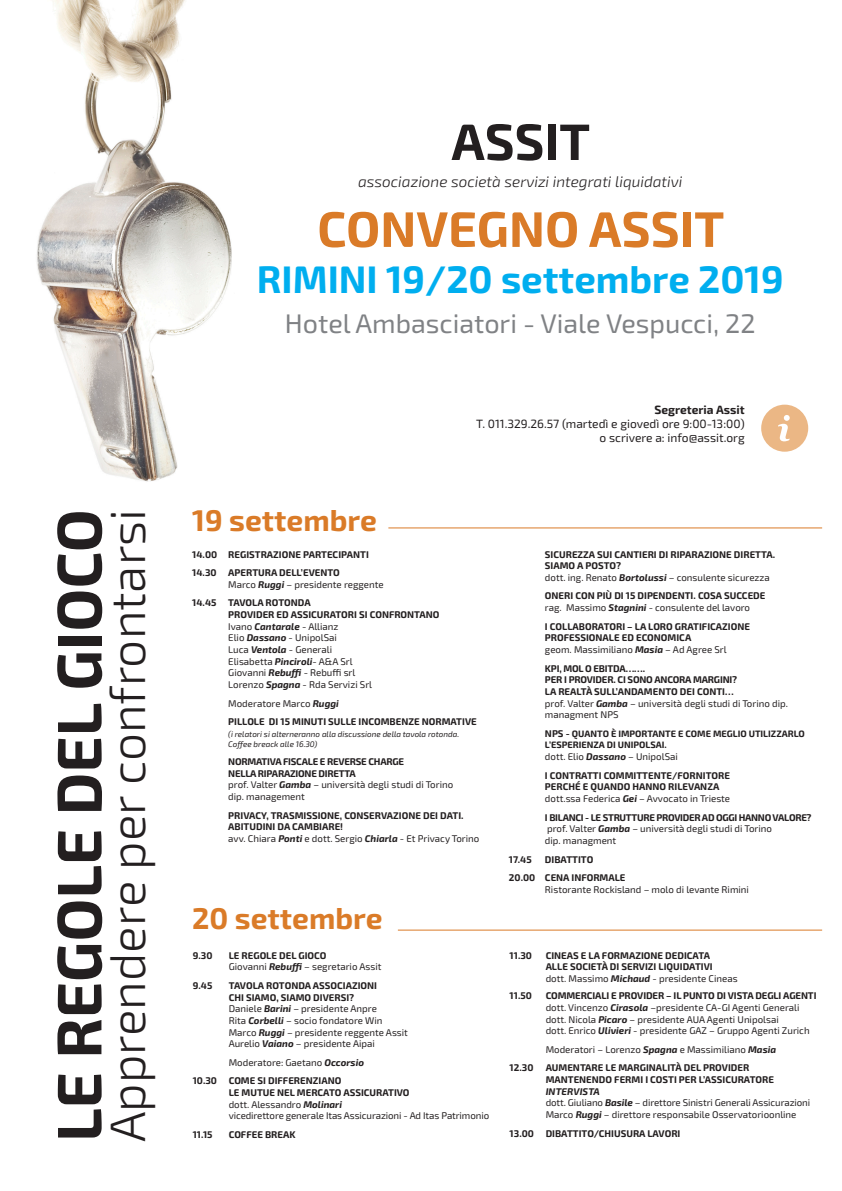
<style>
.page{position:relative;width:842px;height:1191px;background:#fff}
.page>*{position:absolute;margin:0;border:0;box-sizing:border-box;transform-origin:0 0}
.t1{font:700 62.9px "Exo 2";color:#231f20}
.t2{font:700 51.2px "Exo 2";color:#231f20}
.t3{font:700 50px "Exo 2";color:#da7b28}
.t4{font:300 49.6px "Exo 2";color:#231f20}
.t5{font:700 38.4px "Exo 2";color:#00aeef}
.t6{font:700 30px "Exo 2";color:#da7b28}
.t7{font:26.9px "Exo 2";color:#808285}
.t8{font:italic 300 15.4px "Exo 2";color:#231f20}
.t9{font:12px "Exo 2";color:#231f20}
.t10{font:700 12px "Exo 2";color:#231f20}
.t11{font:9.7px/11.7px "Exo 2";color:#231f20}
.t12{font:700 9.7px/11.7px "Exo 2";color:#231f20}
.t13{font:700 9.7px/11.7px "Exo 2";letter-spacing:-.02em;color:#231f20}
.t14{font:700 9.3px/11.7px "Exo 2";color:#231f20}
.t15{font:italic 8.1px/9.7px "Exo 2";color:#231f20}
.s1{font-weight:400}
.s2{font-style:italic}
.s3{font-weight:700}
.s4{font-weight:700;font-style:italic}
.s5{font-size:9.7px}
</style>
<div class="page">
<img style="left:37px;top:0;width:195px;height:482px">
<hr style="left:398px;top:929px;width:424px;height:1px;background:#da7b28">
<hr style="left:388px;top:527px;width:434px;height:1px;background:#da7b28">
<svg style="left:761px;top:405px;width:47px;height:47px"></svg>
<p class="t1" style="left:32px;top:1141px;width:634px;rotate:-90deg">LE REGOLE DEL GIOCO</p>
<p class="t4" style="left:94px;top:1142px;width:634px;rotate:-90deg">Apprendere per confrontarsi</p>
<p class="t2" style="left:451px;top:103px;width:140px">ASSIT</p>
<p class="t8" style="left:358px;top:171px;width:326px">associazione società servizi integrati liquidativi</p>
<p class="t3" style="left:317px;top:192px;width:408px">CONVEGNO ASSIT</p>
<p class="t5" style="left:257px;top:251px;width:528px">RIMINI 19/20 settembre 2019</p>
<p class="t7" style="left:285px;top:304px;width:472px">Hotel Ambasciatori - Viale Vespucci, 22</p>
<p class="t6" style="left:192px;top:497px;width:186px">19 settembre</p>
<p class="t10" style="left:654px;top:401px;width:92px">Segreteria Assit</p>
<p class="t9" style="left:476px;top:415px;width:270px">T. 011.329.26.57 (martedì e giovedì ore 9:00-13:00)</p>
<p class="t9" style="left:600px;top:429px;width:147px">o scrivere a: info@assit.org</p>
<p class="t12" style="left:192px;top:548px;width:178px">14.00 REGISTRAZIONE PARTECIPANTI</p>
<p class="t12" style="left:228px;top:566px;width:157px;text-indent:-36px">14.30 APERTURA DELL’EVENTO<br><span class="s1">Marco</span> <span class="s2">Ruggi</span> <span class="s1">– presidente reggente</span></p>
<p class="t11" style="left:228px;top:597px;width:213px;text-indent:-36px"><span class="s3">14.45 TAVOLA ROTONDA<br>PROVIDER ED ASSICURATORI SI CONFRONTANO<br></span>Ivano <span class="s4">Cantarale</span> - Allianz<br>Elio <span class="s4">Dassano</span> - UnipolSai<br>Luca <span class="s4">Ventola</span> - Generali<br>Elisabetta <span class="s4">Pinciroli</span>- A&amp;A Srl<br>Giovanni <span class="s4">Rebuffi</span> - Rebuffi srl<br>Lorenzo <span class="s4">Spagna</span> - Rda Servizi Srl</p>
<p class="t11" style="left:228px;top:697px;width:112px">Moderatore Marco <span class="s4">Ruggi</span></p>
<p class="t12" style="left:228px;top:715px;width:250px">PILLOLE DI 15 MINUTI SULLE INCOMBENZE NORMATIVE</p>
<p class="t15" style="left:228px;top:729px;width:232px">(i relatori si alterneranno alla discussione della tavola rotonda.<br>Coffee breack alle 16.30)</p>
<p class="t11" style="left:228px;top:755px;width:226px"><span class="s3">NORMATIVA FISCALE E REVERSE CHARGE<br>NELLA RIPARAZIONE DIRETTA<br></span>prof. Valter <span class="s4">Gamba</span> – università degli studi di Torino dip. management</p>
<p class="t12" style="left:228px;top:809px;width:253px">PRIVACY, TRASMISSIONE, CONSERVAZIONE DEI DATI.<br>ABITUDINI DA CAMBIARE!<br><span class="s1">avv. Chiara</span> <span class="s2">Ponti</span> <span class="s1">e dott. Sergio</span> <span class="s2">Chiarla</span> <span class="s1">- Et Privacy Torino</span></p>
<p class="t6" style="left:192px;top:896px;width:192px">20 settembre</p>
<p class="t12" style="left:193px;top:949px;width:21px">9.30</p>
<p class="t11" style="left:229px;top:949px;width:154px"><span class="s3">LE REGOLE DEL GIOCO<br></span>Giovanni <span class="s4">Rebuffi</span> – segretario Assit</p>
<p class="t12" style="left:193px;top:979px;width:21px">9.45</p>
<p class="t11" style="left:229px;top:979px;width:181px"><span class="s3">TAVOLA ROTONDA ASSOCIAZIONI<br>CHI SIAMO, SIAMO DIVERSI?<br></span>Daniele <span class="s4">Barini</span> – presidente Anpre<br>Rita <span class="s4">Corbelli</span> – socio fondatore Win Marco <span class="s4">Ruggi</span> – presidente reggente Assit Aurelio <span class="s4">Vaiano</span> – presidente Aipai</p>
<p class="t11" style="left:229px;top:1056px;width:137px">Moderatore: Gaetano <span class="s4">Occorsio</span></p>
<p class="t11" style="left:229px;top:1074px;width:262px;text-indent:-36px"><span class="s3">10.30 COME SI DIFFERENZIANO<br>LE MUTUE NEL MERCATO ASSICURATIVO<br></span>dott. Alessandro <span class="s4">Molinari<br></span>vicedirettore generale Itas Assicurazioni - Ad Itas Patrimonio</p>
<p class="t12" style="left:193px;top:1128px;width:21px">11.15</p>
<p class="t12" style="left:229px;top:1128px;width:68px">COFFEE BREAK</p>
<p class="t12" style="left:545px;top:548px;width:232px">SICUREZZA SUI CANTIERI DI RIPARAZIONE DIRETTA.<br>SIAMO A POSTO?<br><span class="s1">dott. ing. Renato</span> <span class="s2">Bortolussi</span> <span class="s1">– consulente sicurezza</span></p>
<p class="t12" style="left:545px;top:589px;width:222px">ONERI CON PIÙ DI 15 DIPENDENTI. COSA SUCCEDE <span class="s1">rag. Massimo</span> <span class="s2">Stagnini</span> <span class="s1">- consulente del lavoro</span></p>
<p class="t12" style="left:545px;top:620px;width:206px">I COLLABORATORI – LA LORO GRATIFICAZIONE<br>PROFESSIONALE ED ECONOMICA<br><span class="s1">geom. Massimiliano</span> <span class="s2">Masia</span> <span class="s1">– Ad Agree Srl</span></p>
<p class="t13" style="left:545px;top:662px;width:244px">KPI, MOL O EBITDA…….<br>PER I PROVIDER. CI SONO ANCORA MARGINI?<br>LA REALTÀ SULL’ANDAMENTO DEI CONTI…<br><span class="s1">prof. Valter</span> <span class="s2">Gamba</span> <span class="s1">– università degli studi di Torino dip. managment NPS</span></p>
<p class="t14" style="left:545px;top:727px;width:261px"><span class="s5">NPS -</span> QUANTO È IMPORTANTE E COME MEGLIO UTILIZZARLO<br>L’ESPERIENZA DI UNIPOLSAI.</p>
<p class="t11" style="left:545px;top:750px;width:134px">dott. Elio <span class="s4">Dassano</span> – UnipolSai</p>
<p class="t12" style="left:545px;top:769px;width:187px">I CONTRATTI COMMITTENTE/FORNITORE<br>PERCHÉ E QUANDO HANNO RILEVANZA <span class="s1">dott.ssa Federica</span> <span class="s2">Gei</span> <span class="s1">– Avvocato in Trieste</span></p>
<p class="t11" style="left:545px;top:811px;width:268px"><span class="s3">I BILANCI - LE STRUTTURE PROVIDER AD OGGI HANNO VALORE? </span>prof. Valter <span class="s4">Gamba</span> – università degli studi di Torino<br>dip. managment</p>
<p class="t12" style="left:509px;top:852px;width:24px">17.45</p>
<p class="t12" style="left:545px;top:852px;width:50px">DIBATTITO</p>
<p class="t11" style="left:545px;top:871px;width:206px;text-indent:-36px"><span class="s3">20.00 CENA INFORMALE<br></span>Ristorante Rockisland – molo di levante Rimini</p>
<p class="t12" style="left:510px;top:949px;width:24px">11.30</p>
<p class="t12" style="left:546px;top:949px;width:193px">CINEAS E LA FORMAZIONE DEDICATA<br>ALLE SOCIETÀ DI SERVIZI LIQUIDATIVI<br><span class="s1">dott. Massimo</span> <span class="s2">Michaud</span> <span class="s1">- presidente Cineas</span></p>
<p class="t12" style="left:510px;top:989px;width:24px">11.50</p>
<p class="t11" style="left:546px;top:989px;width:272px"><span class="s3">COMMERCIALI E PROVIDER – IL PUNTO DI VISTA DEGLI AGENTI </span>dott. Vincenzo <span class="s4">Cirasola</span> –presidente CA-GI Agenti Generali dott. Nicola <span class="s4">Picaro</span> – presidente AUA Agenti Unipolsai<br>dott. Enrico <span class="s4">Ulivieri</span> - presidente GAZ – Gruppo Agenti Zurich</p>
<p class="t11" style="left:546px;top:1043px;width:232px">Moderatori – Lorenzo <span class="s4">Spagna</span> e Massimiliano <span class="s4">Masia</span></p>
<p class="t12" style="left:510px;top:1061px;width:25px">12.30</p>
<p class="t11" style="left:546px;top:1061px;width:266px"><span class="s3">AUMENTARE LE MARGINALITÀ DEL PROVIDER MANTENENDO FERMI I COSTI PER L’ASSICURATORE </span><span class="s4">INTERVISTA<br></span>dott. Giuliano <span class="s4">Basile</span> – direttore Sinistri Generali Assicurazioni Marco <span class="s4">Ruggi</span> – direttore responsabile Osservatorioonline</p>
<p class="t12" style="left:510px;top:1126px;width:172px">13.00 DIBATTITO/CHIUSURA LAVORI</p>
</div>
